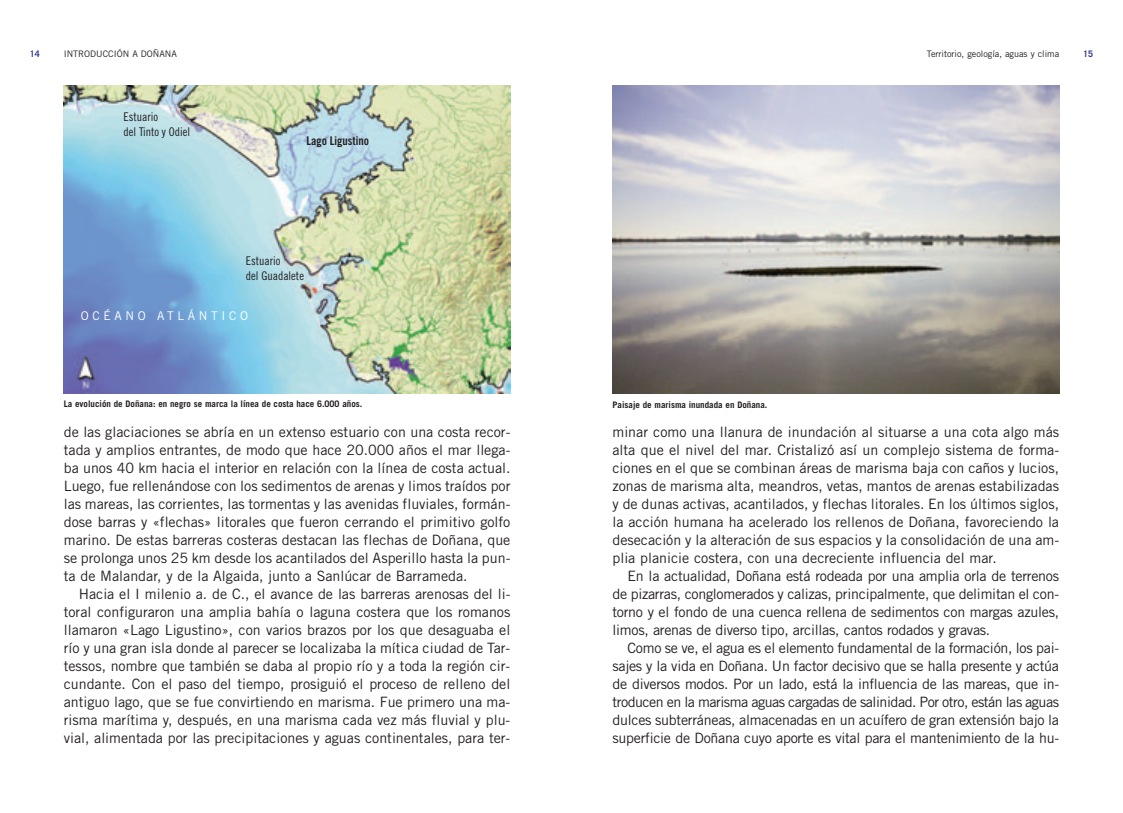
<style>
.page{position:relative;width:1123px;height:813px;background:#fff}
.page>*{position:absolute;margin:0;border:0;box-sizing:border-box;transform-origin:0 0}
.t1{font:14.25px/18px "Trade Gothic";color:#231f20;text-align:justify}
.t2{font:12px/14.4px "Trade Gothic Cond Eighteen";color:#231f20}
.t3{font:12px "Trade Gothic";letter-spacing:.305em;color:#fff}
.t4{font:12px "Trade Gothic Bold Cond Twenty";color:#231f20}
.t5{font:700 9px "Trade Gothic";color:#231f20}
.t6{font:9px "Trade Gothic";color:#231f20}
.t7{font:700 9px "Trade Gothic";color:#353b97}
</style>
<div class="page">
<img style="left:612px;top:85px;width:447px;height:308px">
<img style="left:64px;top:85px;width:446px;height:308px">
<p class="t7" style="left:30px;top:50px;width:12px">14</p>
<p class="t6" style="left:64px;top:50px;width:115px">INTRODUCCIÓN A DOÑANA</p>
<p class="t6" style="left:927px;top:50px;width:134px">Territorio, geología, aguas y clima</p>
<p class="t7" style="left:1083px;top:50px;width:12px">15</p>
<p class="t2" style="left:123px;top:111px;width:68px">Estuario<br>del Tinto y Odiel</p>
<p class="t4" style="left:306px;top:136px;width:64px">Lago Ligustino</p>
<p class="t2" style="left:246px;top:255px;width:60px">Estuario<br>del Guadalete</p>
<p class="t3" style="left:81px;top:311px;width:169px">OCÉANO ATLÁNTICO</p>
<p class="t5" style="left:64px;top:400px;width:300px">La evolución de Doñana: en negro se marca la línea de costa hace 6.000 años.</p>
<p class="t5" style="left:612px;top:401px;width:156px">Paisaje de marisma inundada en Doñana.</p>
<p class="t1" style="left:64px;top:424px;width:448px">de las glaciaciones se abría en un extenso estuario con una costa recor&shy;tada y amplios entrantes, de modo que hace 20.000 años el mar llega&shy;ba unos 40 km hacia el interior en relación con la línea de costa actual.<br>Luego, fue rellenándose con los sedimentos de arenas y limos traídos por las mareas, las corrientes, las tormentas y las avenidas fluviales, formán&shy;dose barras y «flechas» litorales que fueron cerrando el primitivo golfo marino. De estas barreras costeras destacan las flechas de Doñana, que se prolonga unos 25 km desde los acantilados del Asperillo hasta la pun&shy;ta de Malandar, y de la Algaida, junto a Sanlúcar de Barrameda.</p>
<p class="t1" style="left:64px;top:586px;width:448px;text-indent:15px">Hacia el I milenio a. de C., el avance de las barreras arenosas del li&shy;toral configuraron una amplia bahía o laguna costera que los romanos llamaron «Lago Ligustino», con varios brazos por los que desaguaba el río y una gran isla donde al parecer se localizaba la mítica ciudad de Tar&shy;tessos, nombre que también se daba al propio río y a toda la región cir&shy;cundante. Con el paso del tiempo, prosiguió el proceso de relleno del antiguo lago, que se fue convirtiendo en marisma. Fue primero una ma&shy;risma marítima y, después, en una marisma cada vez más fluvial y plu&shy;vial, alimentada por las precipitaciones y aguas continentales, para ter-</p>
<p class="t1" style="left:612px;top:424px;width:448px">minar como una llanura de inundación al situarse a una cota algo más alta que el nivel del mar. Cristalizó así un complejo sistema de forma&shy;ciones en el que se combinan áreas de marisma baja con caños y lucios, zonas de marisma alta, meandros, vetas, mantos de arenas estabilizadas y de dunas activas, acantilados, y flechas litorales. En los últimos siglos, la acción humana ha acelerado los rellenos de Doñana, favoreciendo la desecación y la alteración de sus espacios y la consolidación de una am&shy;plia planicie costera, con una decreciente influencia del mar.</p>
<p class="t1" style="left:612px;top:568px;width:448px;text-indent:15px">En la actualidad, Doñana está rodeada por una amplia orla de terrenos de pizarras, conglomerados y calizas, principalmente, que delimitan el con&shy;torno y el fondo de una cuenca rellena de sedimentos con margas azules, limos, arenas de diverso tipo, arcillas, cantos rodados y gravas.</p>
<p class="t1" style="left:612px;top:640px;width:448px;text-indent:15px">Como se ve, el agua es el elemento fundamental de la formación, los pai&shy;sajes y la vida en Doñana. Un factor decisivo que se halla presente y actúa de diversos modos. Por un lado, está la influencia de las mareas, que in&shy;troducen en la marisma aguas cargadas de salinidad. Por otro, están las aguas dulces subterráneas, almacenadas en un acuífero de gran extensión bajo la superficie de Doñana cuyo aporte es vital para el mantenimiento de la hu-</p>
</div>
